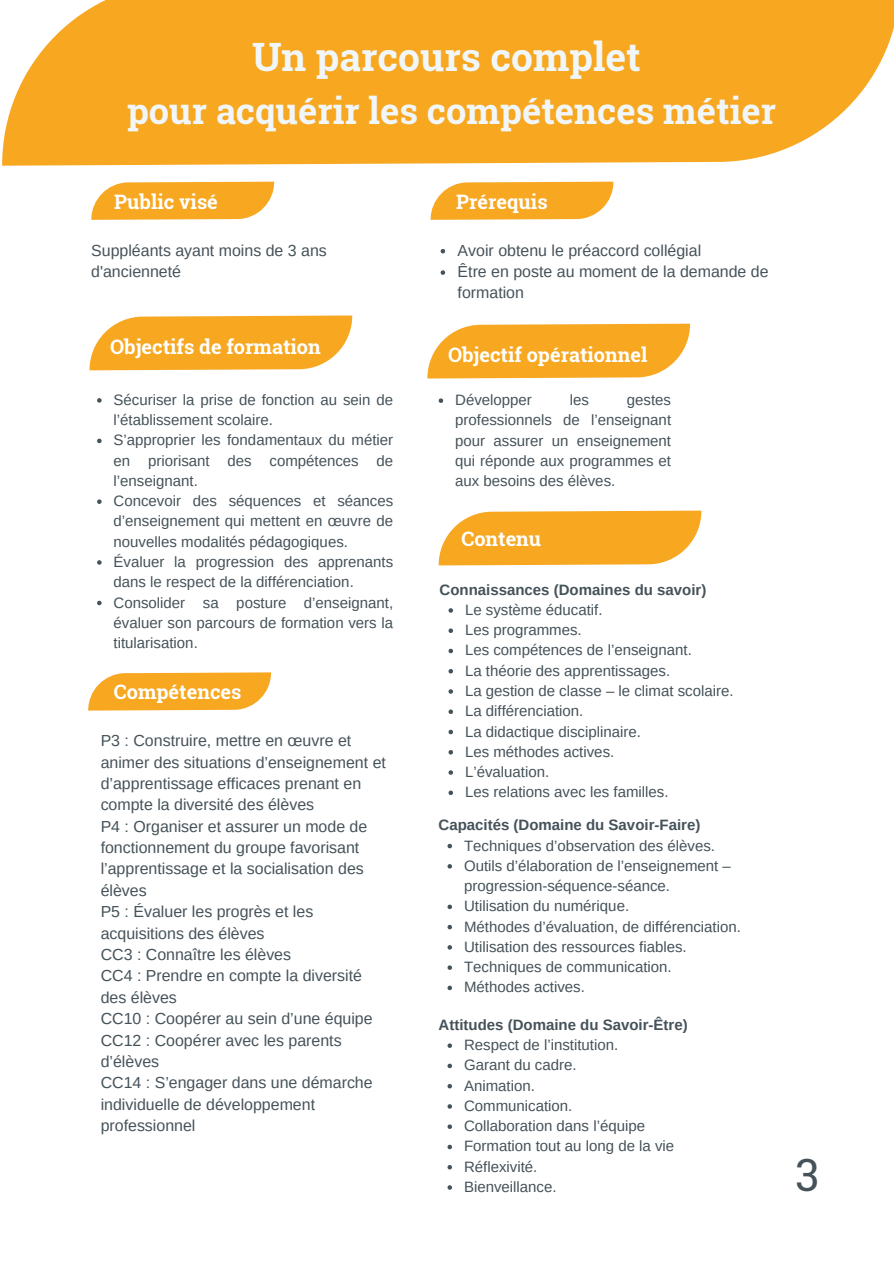
<style>
.page{position:relative;width:894px;height:1264px;background:#fff}
.page>*{position:absolute;margin:0;border:0;box-sizing:border-box;transform-origin:0 0}
.t1{font:44.4px "Roboto Slab";color:#455259}
.t2{font:700 39px "Roboto Slab";color:#f1f6f9}
.t3{font:700 36.3px "Roboto Slab";color:#f1f6f9}
.t4{font:700 19.95px "Roboto Slab";color:#fff}
.t5{font:15.9px/21.3px "Arimo";color:#455259}
.t6{font:15px/20.2px "Arimo";color:#455259;text-align:justify}
.t7{font:700 15px "Arimo";color:#455259}
</style>
<div class="page">
<svg style="left:97px;top:398px;width:5px;height:4px"></svg>
<svg style="left:97px;top:438px;width:5px;height:5px"></svg>
<svg style="left:97px;top:499px;width:5px;height:5px"></svg>
<svg style="left:97px;top:560px;width:5px;height:4px"></svg>
<svg style="left:97px;top:600px;width:5px;height:5px"></svg>
<svg style="left:2px;top:0;width:891px;height:166px;background:#f7ae34"></svg>
<svg style="left:89px;top:315px;width:263px;height:55px;background:#f7b039"></svg>
<svg style="left:91px;top:182px;width:183px;height:38px;background:#f7b038"></svg>
<svg style="left:430px;top:182px;width:183px;height:38px;background:#f7b038"></svg>
<svg style="left:448px;top:608px;width:5px;height:4px"></svg>
<svg style="left:448px;top:628px;width:5px;height:5px"></svg>
<svg style="left:448px;top:648px;width:5px;height:5px"></svg>
<svg style="left:448px;top:669px;width:5px;height:4px"></svg>
<svg style="left:448px;top:689px;width:5px;height:4px"></svg>
<svg style="left:448px;top:709px;width:5px;height:5px"></svg>
<svg style="left:448px;top:729px;width:5px;height:5px"></svg>
<svg style="left:448px;top:750px;width:5px;height:4px"></svg>
<svg style="left:448px;top:770px;width:5px;height:4px"></svg>
<svg style="left:448px;top:790px;width:5px;height:5px"></svg>
<svg style="left:440px;top:249px;width:5px;height:4px"></svg>
<svg style="left:440px;top:270px;width:5px;height:5px"></svg>
<svg style="left:438px;top:510px;width:263px;height:55px;background:#f7b139"></svg>
<svg style="left:447px;top:843px;width:5px;height:5px"></svg>
<svg style="left:447px;top:864px;width:5px;height:4px"></svg>
<svg style="left:447px;top:904px;width:5px;height:5px"></svg>
<svg style="left:447px;top:924px;width:5px;height:5px"></svg>
<svg style="left:447px;top:945px;width:5px;height:4px"></svg>
<svg style="left:447px;top:965px;width:5px;height:4px"></svg>
<svg style="left:447px;top:985px;width:5px;height:5px"></svg>
<svg style="left:447px;top:1043px;width:5px;height:4px"></svg>
<svg style="left:447px;top:1063px;width:5px;height:5px"></svg>
<svg style="left:447px;top:1084px;width:5px;height:4px"></svg>
<svg style="left:447px;top:1104px;width:5px;height:4px"></svg>
<svg style="left:447px;top:1124px;width:5px;height:4px"></svg>
<svg style="left:447px;top:1144px;width:5px;height:5px"></svg>
<svg style="left:447px;top:1165px;width:5px;height:4px"></svg>
<svg style="left:447px;top:1185px;width:5px;height:4px"></svg>
<svg style="left:438px;top:398px;width:5px;height:5px"></svg>
<svg style="left:427px;top:324px;width:263px;height:54px;background:#f7af35"></svg>
<svg style="left:88px;top:672px;width:183px;height:38px;background:#f7b038"></svg>
<p class="t2" style="left:252px;top:30px;width:390px">Un parcours complet</p>
<p class="t3" style="left:127px;top:86px;width:650px">pour acquérir les compétences métier</p>
<p class="t4" style="left:114px;top:188px;width:105px">Public visé</p>
<h2 class="t4" style="left:456px;top:188px;width:93px">Prérequis</h2>
<p class="t5" style="left:91px;top:239px;width:237px">Suppléants ayant moins de 3 ans</p>
<p class="t5" style="left:91px;top:261px;width:91px">d'ancienneté</p>
<p class="t4" style="left:110px;top:333px;width:212px">Objectifs de formation</p>
<h1 class="t6" style="left:113px;top:389px;width:281px">Sécuriser la prise de fonction au sein de l’établissement scolaire.</h1>
<p class="t6" style="left:113px;top:430px;width:281px">S’approprier les fondamentaux du métier en priorisant des compétences de l’enseignant.</p>
<h2 class="t6" style="left:113px;top:491px;width:281px">Concevoir des séquences et séances d’enseignement qui mettent en œuvre de nouvelles modalités pédagogiques.</h2>
<p class="t6" style="left:113px;top:551px;width:281px">Évaluer la progression des apprenants dans le respect de la différenciation.</p>
<h2 class="t6" style="left:113px;top:592px;width:281px">Consolider sa posture d’enseignant, évaluer son parcours de formation vers la titularisation.</h2>
<p class="t4" style="left:114px;top:678px;width:129px">Compétences</p>
<p class="t5" style="left:101px;top:730px;width:287px">P3 : Construire, mettre en œuvre et animer des situations d’enseignement et d’apprentissage efficaces prenant en compte la diversité des élèves</p>
<p class="t5" style="left:101px;top:815px;width:268px">P4 : Organiser et assurer un mode de fonctionnement du groupe favorisant l’apprentissage et la socialisation des élèves</p>
<p class="t5" style="left:101px;top:901px;width:214px">P5 : Évaluer les progrès et les acquisitions des élèves</p>
<p class="t5" style="left:101px;top:943px;width:192px">CC3 : Connaître les élèves</p>
<p class="t5" style="left:101px;top:965px;width:263px">CC4 : Prendre en compte la diversité des élèves</p>
<h3 class="t5" style="left:101px;top:1007px;width:273px">CC10 : Coopérer au sein d’une équipe</h3>
<p class="t5" style="left:101px;top:1029px;width:242px">CC12 : Coopérer avec les parents d’élèves</p>
<p class="t5" style="left:101px;top:1072px;width:273px">CC14 : S’engager dans une démarche individuelle de développement professionnel</p>
<p class="t5" style="left:457px;top:239px;width:245px">Avoir obtenu le préaccord collégial</p>
<p class="t5" style="left:457px;top:261px;width:312px">Être en poste au moment de la demande de formation</p>
<p class="t4" style="left:448px;top:341px;width:201px">Objectif opérationnel</p>
<h3 class="t6" style="left:455px;top:390px;width:78px">Développer</h3>
<h3 class="t6" style="left:569px;top:390px;width:21px">les</h3>
<h3 class="t6" style="left:455px;top:390px;width:217px;text-indent:172px">gestes professionnels de l’enseignant pour assurer un enseignement qui réponde aux programmes et aux besoins des élèves.</h3>
<p class="t4" style="left:461px;top:525px;width:81px">Contenu</p>
<p class="t7" style="left:439px;top:581px;width:268px">Connaissances (Domaines du savoir)</p>
<p class="t6" style="left:465px;top:599px;width:139px">Le système éducatif.</p>
<p class="t6" style="left:465px;top:620px;width:118px">Les programmes.</p>
<p class="t6" style="left:465px;top:640px;width:228px">Les compétences de l’enseignant.</p>
<p class="t6" style="left:465px;top:660px;width:207px">La théorie des apprentissages.</p>
<p class="t6" style="left:465px;top:680px;width:270px">La gestion de classe – le climat scolaire.</p>
<h2 class="t6" style="left:465px;top:701px;width:120px">La différenciation.</h2>
<p class="t6" style="left:465px;top:721px;width:177px">La didactique disciplinaire.</p>
<p class="t6" style="left:465px;top:741px;width:151px">Les méthodes actives.</p>
<p class="t6" style="left:465px;top:761px;width:86px">L’évaluation.</p>
<p class="t6" style="left:465px;top:782px;width:205px">Les relations avec les familles.</p>
<p class="t7" style="left:438px;top:816px;width:263px">Capacités (Domaine du Savoir-Faire)</p>
<p class="t6" style="left:464px;top:835px;width:252px">Techniques d’observation des élèves.</p>
<h2 class="t6" style="left:464px;top:855px;width:268px">Outils d’élaboration de l’enseignement – progression-séquence-séance.</h2>
<p class="t6" style="left:464px;top:896px;width:167px">Utilisation du numérique.</p>
<p class="t6" style="left:464px;top:916px;width:278px">Méthodes d’évaluation, de différenciation.</p>
<h2 class="t6" style="left:464px;top:936px;width:224px">Utilisation des ressources fiables.</h2>
<h3 class="t6" style="left:464px;top:956px;width:209px">Techniques de communication.</h3>
<p class="t6" style="left:464px;top:977px;width:122px">Méthodes actives.</p>
<p class="t7" style="left:438px;top:1016px;width:251px">Attitudes (Domaine du Savoir-Être)</p>
<p class="t6" style="left:464px;top:1034px;width:156px">Respect de l’institution.</p>
<p class="t6" style="left:464px;top:1055px;width:114px">Garant du cadre.</p>
<p class="t6" style="left:464px;top:1075px;width:72px">Animation.</p>
<p class="t6" style="left:464px;top:1095px;width:110px">Communication.</p>
<p class="t6" style="left:464px;top:1115px;width:182px">Collaboration dans l’équipe</p>
<p class="t6" style="left:464px;top:1136px;width:212px">Formation tout au long de la vie</p>
<p class="t6" style="left:464px;top:1156px;width:75px">Réflexivité.</p>
<p class="t6" style="left:464px;top:1176px;width:94px">Bienveillance.</p>
<p class="t1" style="left:795px;top:1144px;width:26px">3</p>
</div>
